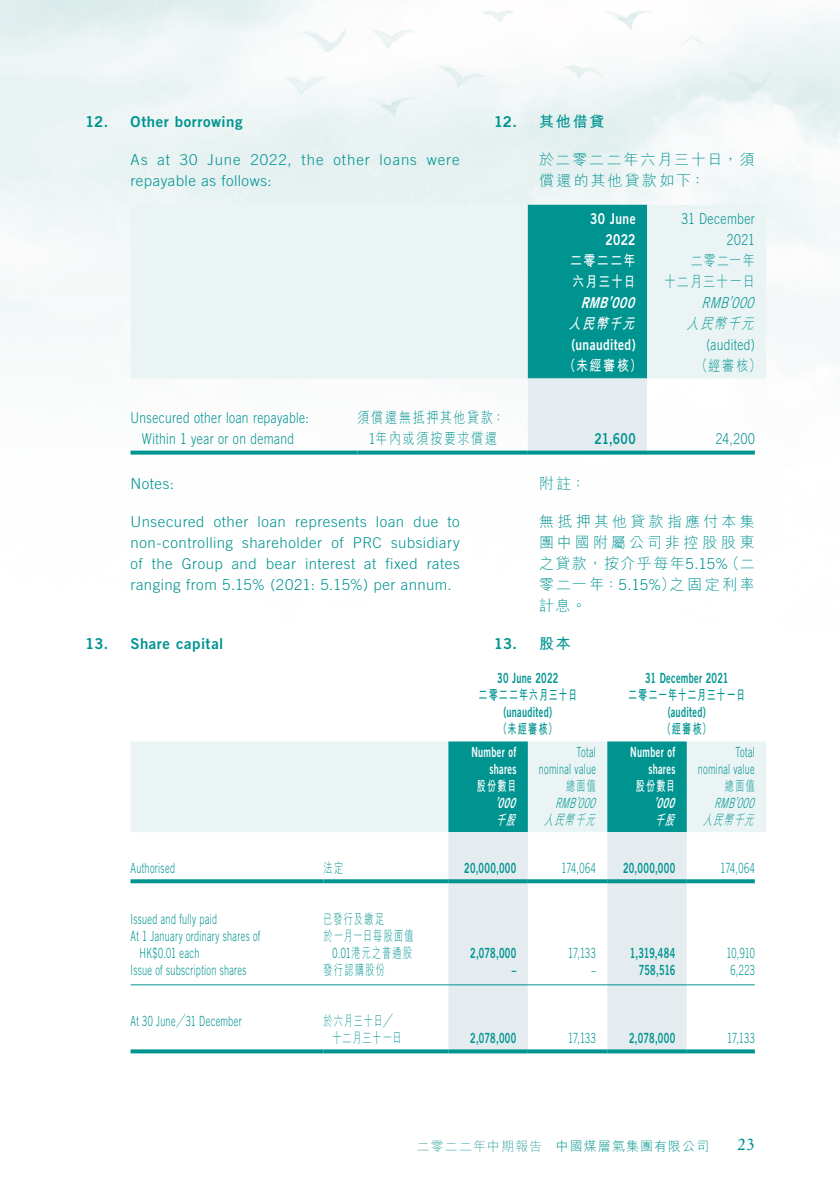
<style>
.page{position:relative;width:840px;height:1191px;background:#fff}
.page>*{position:absolute;margin:0;border:0;box-sizing:border-box;transform-origin:0 0}
.t1{font:17px "Stempel Garamond LT Std";color:#009491}
.t2{font:300 15px/21px "Trade Gothic LT Std";letter-spacing:.035em;color:#009491;text-align:justify}
.t3{font:300 15px/21px "Trade Gothic LT Std";letter-spacing:.035em;color:#009491;text-align:right;scale:.8 1}
.t4{font:300 15px/21px "M Hei HK";letter-spacing:.145em;color:#009491;text-align:justify}
.t5{font:300 15px/21px "Trade Gothic LT Std";letter-spacing:.06em;color:#009491}
.t6{font:15px "Trade Gothic LT Std Bd 2";letter-spacing:.035em;color:#009491}
.t7{font:300 15px "M Hei HK";letter-spacing:.145em;color:#009491;scale:.8 1}
.t8{font:300 15px/21px "M Hei HK";letter-spacing:.125em;color:#009491}
.t9{font:15px/21px "Trade Gothic LT Std Bd 2";letter-spacing:.03em;color:#fff;text-align:right;scale:.8 1}
.t10{font:700 15px/21px "M Hei HK";letter-spacing:.115em;color:#fff;scale:.8 1}
.t11{font:300 15px/21px "M Hei HK";letter-spacing:.09em;color:#009491;text-align:right;scale:.8 1}
.t12{font:700 15px "M Hei HK";color:#009491}
.t13{font:italic 15px "Trade Gothic LT Std Bd 2";color:#fff;scale:.8 1}
.t14{font:italic 300 15px "Trade Gothic LT Std";color:#009491;scale:.8 1}
.t15{font:15px "Trade Gothic LT Std Bd 2";letter-spacing:.035em;color:#009491;scale:.8 1}
.t16{font:italic 700 15px "M Hei HK";color:#fff;scale:.8 1}
.t17{font:italic 300 15px "M Hei HK";color:#009491;scale:.8 1}
.t18{font:300 14px/17px "Trade Gothic LT Std";letter-spacing:.035em;color:#009491;text-align:right;scale:.65 1}
.t19{font:14px "Trade Gothic LT Std Bd 2";letter-spacing:.035em;color:#009491;scale:.65 1}
.t20{font:300 14px/17px "M Hei HK";letter-spacing:.135em;color:#009491;text-align:center;scale:.65 1}
.t21{font:14px/17px "Trade Gothic LT Std Bd 2";letter-spacing:.035em;color:#fff;text-align:right;scale:.65 1}
.t22{font:700 14px "M Hei HK";letter-spacing:.105em;color:#009491;scale:.65 1}
.t23{font:italic 300 14px "Trade Gothic LT Std";color:#009491;scale:.65 1}
.t24{font:300 14px/17px "M Hei HK";letter-spacing:.09em;color:#009491;scale:.65 1}
.t25{font:700 14px "M Hei HK";letter-spacing:.07em;color:#009491;scale:.65 1}
.t26{font:italic 300 14px "M Hei HK";color:#009491;scale:.65 1}
.t27{font:700 14px "M Hei HK";letter-spacing:.125em;color:#fff;scale:.65 1}
.t28{font:italic 14px "Trade Gothic LT Std Bd 2";color:#fff;scale:.65 1}
.t29{font:italic 700 14px "M Hei HK";color:#fff;scale:.65 1}
.t30{font:300 13px "M Hei HK";letter-spacing:.08em;color:#009491}
.s1{font-family:"Trade Gothic LT Std Bd 2";font-weight:400}
.s2{font-family:"Trade Gothic LT Std"}
.s3{font-family:"M Hei HK";font-weight:700}
.s4{font-family:"M Hei HK"}
.s5{color:#40a9a6}
</style>
<div class="page">
<img style="left:0;top:0;width:839px;height:455px">
<div style="left:130px;top:205px;width:635px;height:173px;background:#ebf4f4"></div>
<svg style="left:527px;top:205px;width:119px;height:245px;background:#4bb1b0"></svg>
<svg style="left:130px;top:450px;width:227px;height:4px"></svg>
<svg style="left:357px;top:450px;width:170px;height:4px"></svg>
<svg style="left:527px;top:450px;width:119px;height:4px"></svg>
<svg style="left:646px;top:450px;width:108px;height:4px"></svg>
<div style="left:131px;top:741px;width:634px;height:91px;background:#ebf4f4"></div>
<svg style="left:448px;top:741px;width:238px;height:91px;background:#4fb4b2"></svg>
<svg style="left:448px;top:832px;width:238px;height:217px;fill:#e5ecef"></svg>
<svg style="left:130px;top:879px;width:193px;height:4px"></svg>
<svg style="left:323px;top:879px;width:125px;height:4px"></svg>
<svg style="left:448px;top:879px;width:79px;height:4px"></svg>
<svg style="left:527px;top:879px;width:80px;height:4px"></svg>
<svg style="left:607px;top:879px;width:79px;height:4px"></svg>
<svg style="left:686px;top:879px;width:68px;height:4px"></svg>
<hr style="left:130px;top:984px;width:193px;height:1px;background:#009491">
<hr style="left:323px;top:984px;width:125px;height:1px;background:#009491">
<hr style="left:448px;top:984px;width:79px;height:1px;background:#009491">
<hr style="left:527px;top:984px;width:80px;height:1px;background:#009491">
<hr style="left:607px;top:984px;width:79px;height:1px;background:#009491">
<hr style="left:686px;top:984px;width:68px;height:1px;background:#009491">
<svg style="left:130px;top:1049px;width:193px;height:4px"></svg>
<svg style="left:323px;top:1049px;width:125px;height:4px"></svg>
<svg style="left:448px;top:1049px;width:79px;height:4px"></svg>
<svg style="left:527px;top:1049px;width:80px;height:4px"></svg>
<svg style="left:607px;top:1049px;width:79px;height:4px"></svg>
<svg style="left:686px;top:1049px;width:68px;height:4px"></svg>
<p class="t6" style="left:85px;top:112px;width:159px">12. Other borrowing</p>
<p class="t5" style="left:130px;top:149px;width:330px">As at 30 June 2022, the other loans were repayable as follows:</p>
<p class="t12" style="left:493px;top:110px;width:112px"><span class="s1">12.</span> 其他借貸</p>
<p class="t8" style="left:539px;top:149px;width:217px">於二零二二年六月三十日，須償還的其他貸款如下：</p>
<p class="t9" style="left:589px;top:208px;width:58px">30 June<br>2022</p>
<p class="t3" style="left:681px;top:208px;width:93px">31 December<br>2021</p>
<p class="t10" style="left:569px;top:248px;width:83px">二零二二年六月三十日</p>
<p class="t11" style="left:663px;top:250px;width:115px">二零二一年<br>十二月三十一日</p>
<p class="t13" style="left:580px;top:293px;width:74px">RMB’000</p>
<p class="t14" style="left:701px;top:294px;width:72px">RMB’000</p>
<p class="t16" style="left:568px;top:312px;width:90px">人民幣千元</p>
<p class="t17" style="left:686px;top:316px;width:90px">人民幣千元</p>
<p class="t9" style="left:571px;top:334px;width:82px">(unaudited)</p>
<p class="t3" style="left:706px;top:334px;width:62px">(audited)</p>
<p class="t10" style="left:563px;top:353px;width:99px">（未經審核）</p>
<p class="t7" style="left:695px;top:358px;width:83px">（經審核）</p>
<p class="t3" style="left:130px;top:407px;width:224px">Unsecured other loan repayable:</p>
<p class="t7" style="left:357px;top:410px;width:185px">須償還無抵押其他貸款：</p>
<p class="t3" style="left:142px;top:428px;width:192px">Within 1 year or on demand</p>
<p class="t7" style="left:369px;top:431px;width:161px"><span class="s2">1</span>年內或須按要求償還</p>
<p class="t15" style="left:594px;top:429px;width:53px">21,600</p>
<p class="t3" style="left:715px;top:428px;width:50px">24,200</p>
<p class="t2" style="left:130px;top:473px;width:45px">Notes:</p>
<p class="t2" style="left:130px;top:511px;width:330px">Unsecured other loan represents loan due to non-controlling shareholder of PRC subsidiary of the Group and bear interest at fixed rates ranging from 5.15% (2021: 5.15%) per annum.</p>
<p class="t4" style="left:539px;top:472px;width:48px">附註：</p>
<p class="t4" style="left:539px;top:510px;width:217px">無抵押其他貸款指應付本集團中國附屬公司非控股股東之貸款，按介乎每年<span class="s2">5.15%</span>（二零二一年：<span class="s2">5.15%</span>）之固定利率計息。</p>
<p class="t6" style="left:493px;top:634px;width:78px">13. <span class="s3">股本</span></p>
<p class="t6" style="left:85px;top:634px;width:140px">13. Share capital</p>
<p class="t19" style="left:497px;top:669px;width:95px">30 June 2022</p>
<p class="t22" style="left:478px;top:684px;width:153px">二零二二年六月三十日</p>
<p class="t19" style="left:503px;top:703px;width:76px">(unaudited)</p>
<p class="t22" style="left:498px;top:718px;width:92px">（未經審核）</p>
<p class="t19" style="left:644px;top:669px;width:129px">31 December 2021</p>
<p class="t25" style="left:627px;top:684px;width:182px">二零二一年十二月三十一日</p>
<p class="t19" style="left:667px;top:703px;width:60px">(audited)</p>
<p class="t22" style="left:661px;top:718px;width:77px">（經審核）</p>
<p class="t21" style="left:471px;top:743px;width:71px">Number of shares</p>
<p class="t18" style="left:538px;top:743px;width:89px">Total<br>nominal value</p>
<p class="t21" style="left:630px;top:743px;width:71px">Number of shares</p>
<p class="t18" style="left:697px;top:743px;width:89px">Total<br>nominal value</p>
<p class="t27" style="left:476px;top:775px;width:62px">股份數目</p>
<p class="t20" style="left:565px;top:777px;width:47px">總面值</p>
<p class="t27" style="left:635px;top:775px;width:62px">股份數目</p>
<p class="t20" style="left:724px;top:777px;width:47px">總面值</p>
<p class="t28" style="left:494px;top:794px;width:39px">’000</p>
<p class="t23" style="left:554px;top:794px;width:69px">RMB’000</p>
<p class="t28" style="left:653px;top:794px;width:39px">’000</p>
<p class="t23" style="left:713px;top:794px;width:69px">RMB’000</p>
<p class="t29" style="left:495px;top:809px;width:38px">千股</p>
<p class="t26" style="left:543px;top:812px;width:85px">人民幣千元</p>
<p class="t29" style="left:654px;top:809px;width:38px">千股</p>
<p class="t26" style="left:702px;top:812px;width:85px">人民幣千元</p>
<p class="t18" style="left:130px;top:859px;width:70px">Authorised</p>
<p class="t20" style="left:323px;top:859px;width:32px">法定</p>
<p class="t19" style="left:464px;top:859px;width:82px">20,000,000</p>
<p class="t18" style="left:561px;top:859px;width:54px">174,064</p>
<p class="t19" style="left:623px;top:859px;width:82px">20,000,000</p>
<p class="t18" style="left:720px;top:859px;width:54px">174,064</p>
<p class="t18" style="left:130px;top:910px;width:135px">Issued and fully paid</p>
<p class="t20" style="left:323px;top:910px;width:95px">已發行及繳足</p>
<p class="t18" style="left:139px;top:927px;width:187px;text-align:left;text-indent:-9px">At 1 January ordinary shares of<br>HK$0.01 each</p>
<p class="t20" style="left:323px;top:927px;width:140px">於一月一日每股面值<br><span class="s2">0.01</span>港元之普通股</p>
<p class="t19" style="left:470px;top:944px;width:73px">2,078,000</p>
<p class="t18" style="left:568px;top:944px;width:44px">17,133</p>
<p class="t19" style="left:629px;top:944px;width:72px">1,319,484</p>
<p class="t18" style="left:726px;top:944px;width:45px">10,910</p>
<p class="t18" style="left:130px;top:961px;width:180px">Issue of subscription shares</p>
<p class="t20" style="left:323px;top:961px;width:96px">發行認購股份</p>
<p class="t19" style="left:511px;top:961px;width:9px">–</p>
<p class="t18" style="left:591px;top:961px;width:8px">–</p>
<p class="t19" style="left:638px;top:961px;width:58px">758,516</p>
<p class="t18" style="left:730px;top:961px;width:39px">6,223</p>
<p class="t18" style="left:130px;top:1012px;width:172px">At 30 June<span class="s4">╱</span>31 December</p>
<p class="t24" style="left:332px;top:1012px;width:108px;text-indent:-9px">於六月三十日╱十二月三十一日</p>
<p class="t19" style="left:470px;top:1029px;width:73px">2,078,000</p>
<p class="t18" style="left:568px;top:1029px;width:44px">17,133</p>
<p class="t19" style="left:628px;top:1029px;width:73px">2,078,000</p>
<p class="t18" style="left:726px;top:1029px;width:44px">17,133</p>
<p class="t30" style="left:416px;top:1139px;width:293px"><span class="s5">二零二二年中期報告</span> 中國煤層氣集團有限公司</p>
<p class="t1" style="left:737px;top:1134px;width:19px">23</p>
</div>
